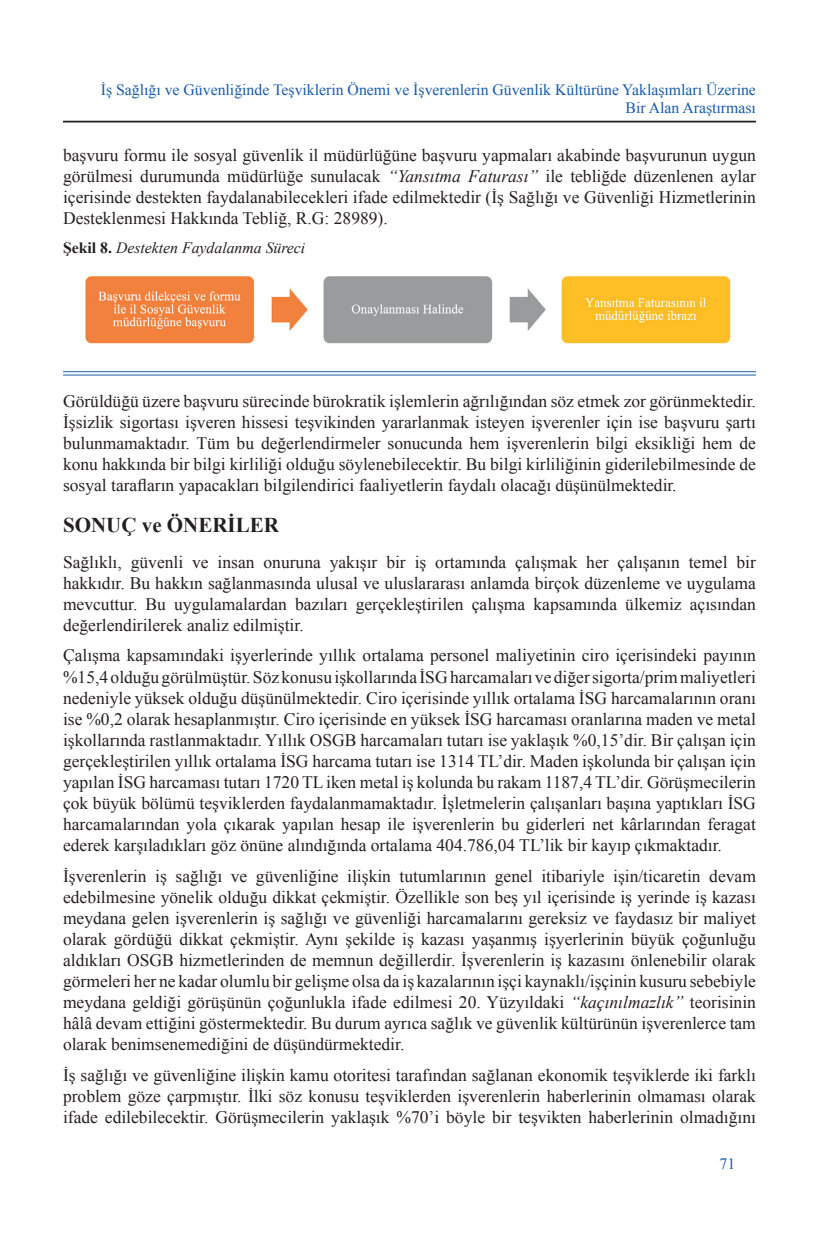
<style>
.page{position:relative;width:819px;height:1241px;background:#fff}
.page>*{position:absolute;margin:0;border:0;box-sizing:border-box;transform-origin:0 0}
.t1{font:700 21px "Times New Roman";color:#231f20}
.t2{font:17.5px/21px "Times New Roman";color:#231f20;text-align:justify}
.t3{font:15.75px/18.9px "Times New Roman";color:#185aaa;text-align:right}
.t4{font:italic 15.75px "Times New Roman";color:#231f20}
.s1{font-style:italic}
.s2{font-weight:700;font-style:normal}
</style>
<div class="page">
<hr style="left:63px;top:121px;width:693px;height:1px;background:#231f20">
<img style="left:85px;top:276px;width:646px;height:68px">
<hr style="left:63px;top:371px;width:693px;height:1px;background:#185aaa">
<hr style="left:63px;top:374px;width:693px;height:1px;background:#185aaa">
<p class="t3" style="left:101px;top:79px;width:656px">İş Sağlığı ve Güvenliğinde Teşviklerin Önemi ve İşverenlerin Güvenlik Kültürüne Yaklaşımları Üzerine<br>Bir Alan Araştırması</p>
<p class="t2" style="left:63px;top:144px;width:694px">başvuru formu ile sosyal güvenlik il müdürlüğüne başvuru yapmaları akabinde başvurunun uygun görülmesi durumunda müdürlüğe sunulacak <span class="s1">“Yansıtma Faturası”</span> ile tebliğde düzenlenen aylar içerisinde destekten faydalanabilecekleri ifade edilmektedir (İş Sağlığı ve Güvenliği Hizmetlerinin Desteklenmesi Hakkında Tebliğ, R.G: 28989).</p>
<p class="t4" style="left:63px;top:237px;width:244px"><span class="s2">Şekil 8.</span> Destekten Faydalanma Süreci</p>
<p class="t2" style="left:63px;top:391px;width:694px">Görüldüğü üzere başvuru sürecinde bürokratik işlemlerin ağrılığından söz etmek zor görünmektedir.<br>İşsizlik sigortası işveren hissesi teşvikinden yararlanmak isteyen işverenler için ise başvuru şartı bulunmamaktadır. Tüm bu değerlendirmeler sonucunda hem işverenlerin bilgi eksikliği hem de konu hakkında bir bilgi kirliliği olduğu söylenebilecektir. Bu bilgi kirliliğinin giderilebilmesinde de sosyal tarafların yapacakları bilgilendirici faaliyetlerin faydalı olacağı düşünülmektedir.</p>
<p class="t1" style="left:63px;top:510px;width:217px">SONUÇ ve ÖNERİLER</p>
<p class="t2" style="left:63px;top:550px;width:694px">Sağlıklı, güvenli ve insan onuruna yakışır bir iş ortamında çalışmak her çalışanın temel bir hakkıdır. Bu hakkın sağlanmasında ulusal ve uluslararası anlamda birçok düzenleme ve uygulama mevcuttur. Bu uygulamalardan bazıları gerçekleştirilen çalışma kapsamında ülkemiz açısından değerlendirilerek analiz edilmiştir.</p>
<p class="t2" style="left:63px;top:644px;width:694px">Çalışma kapsamındaki işyerlerinde yıllık ortalama personel maliyetinin ciro içerisindeki payının %15,4 olduğu görülmüştür. Söz konusu işkollarında İSG harcamaları ve diğer sigorta/prim maliyetleri nedeniyle yüksek olduğu düşünülmektedir. Ciro içerisinde yıllık ortalama İSG harcamalarının oranı ise %0,2 olarak hesaplanmıştır. Ciro içerisinde en yüksek İSG harcaması oranlarına maden ve metal işkollarında rastlanmaktadır. Yıllık OSGB harcamaları tutarı ise yaklaşık %0,15’dir. Bir çalışan için gerçekleştirilen yıllık ortalama İSG harcama tutarı ise 1314 TL’dir. Maden işkolunda bir çalışan için yapılan İSG harcaması tutarı 1720 TL iken metal iş kolunda bu rakam 1187,4 TL’dir. Görüşmecilerin çok büyük bölümü teşviklerden faydalanmamaktadır. İşletmelerin çalışanları başına yaptıkları İSG harcamalarından yola çıkarak yapılan hesap ile işverenlerin bu giderleri net kârlarından feragat ederek karşıladıkları göz önüne alındığında ortalama 404.786,04 TL’lik bir kayıp çıkmaktadır.</p>
<p class="t2" style="left:63px;top:864px;width:694px">İşverenlerin iş sağlığı ve güvenliğine ilişkin tutumlarının genel itibariyle işin/ticaretin devam edebilmesine yönelik olduğu dikkat çekmiştir. Özellikle son beş yıl içerisinde iş yerinde iş kazası meydana gelen işverenlerin iş sağlığı ve güvenliği harcamalarını gereksiz ve faydasız bir maliyet olarak gördüğü dikkat çekmiştir. Aynı şekilde iş kazası yaşanmış işyerlerinin büyük çoğunluğu aldıkları OSGB hizmetlerinden de memnun değillerdir. İşverenlerin iş kazasını önlenebilir olarak görmeleri her ne kadar olumlu bir gelişme olsa da iş kazalarının işçi kaynaklı/işçinin kusuru sebebiyle meydana geldiği görüşünün çoğunlukla ifade edilmesi 20. Yüzyıldaki <span class="s1">“kaçınılmazlık”</span> teorisinin hâlâ devam ettiğini göstermektedir. Bu durum ayrıca sağlık ve güvenlik kültürünün işverenlerce tam olarak benimsenemediğini de düşündürmektedir.</p>
<p class="t2" style="left:63px;top:1063px;width:694px">İş sağlığı ve güvenliğine ilişkin kamu otoritesi tarafından sağlanan ekonomik teşviklerde iki farklı problem göze çarpmıştır. İlki söz konusu teşviklerden işverenlerin haberlerinin olmaması olarak ifade edilebilecektir. Görüşmecilerin yaklaşık %70’i böyle bir teşvikten haberlerinin olmadığını</p>
<p class="t3" style="left:719px;top:1153px;width:17px">71</p>
</div>
